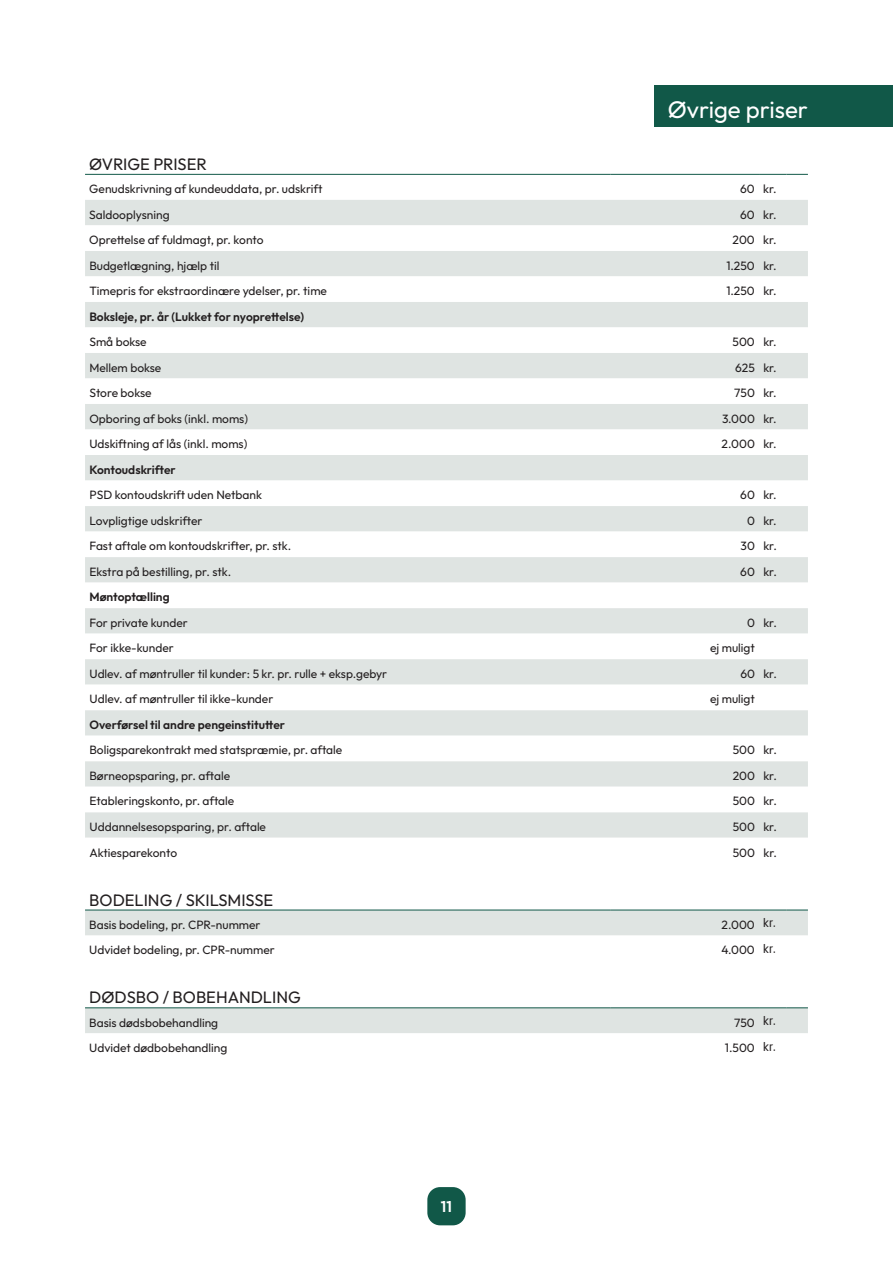
<style>
.page{position:relative;width:893px;height:1263px;background:#fff}
.page>*{position:absolute;margin:0;border:0;box-sizing:border-box;transform-origin:0 0}
.t1{font:24px "Outfit";color:#fff}
.t2{font:16.5px "Outfit";color:#231f20}
.t3{font:600 15px "Outfit";color:#fff}
.t4{font:12px "Outfit";color:#231f20}
.t5{font:600 12px "Outfit";color:#231f20}
.s1{font-family:"Neo Sans Std"}
</style>
<div class="page">
<div style="left:427px;top:1187px;width:39px;height:38px;background:#115848;border-radius:13px"></div>
<div style="left:655px;top:85px;width:238px;height:41px;background:#115848"></div>
<svg style="left:85px;top:910px;width:723px;height:26px;background:#dbe1df"></svg>
<svg style="left:85px;top:1007px;width:723px;height:26px;background:#d7dedc"></svg>
<div style="left:85px;top:200px;width:723px;height:25px;background:#dfe4e2"></div>
<svg style="left:85px;top:251px;width:723px;height:587px;fill:#e1e6e4"></svg>
<hr style="left:85px;top:174px;width:525px;height:1px;background:#115848">
<hr style="left:610px;top:174px;width:149px;height:1px;background:#115848">
<svg style="left:759px;top:174px;width:49px;height:1px"></svg>
<h1 class="t1" style="left:668px;top:94px;width:142px">Øvrige priser</h1>
<h2 class="t2" style="left:89px;top:154px;width:119px">ØVRIGE PRISER</h2>
<p class="t4" style="left:89px;top:181px;width:235px">Genudskrivning af kundeuddata, pr. udskrift</p>
<p class="t4" style="left:740px;top:181px;width:38px">60 kr.</p>
<p class="t4" style="left:89px;top:207px;width:82px">Saldooplysning</p>
<p class="t4" style="left:740px;top:207px;width:38px">60 kr.</p>
<p class="t4" style="left:89px;top:232px;width:176px">Oprettelse af fuldmagt, pr. konto</p>
<p class="t4" style="left:733px;top:232px;width:46px">200 kr.</p>
<p class="t4" style="left:89px;top:258px;width:132px">Budgetlægning, hjælp til</p>
<p class="t4" style="left:726px;top:258px;width:52px">1.250 kr.</p>
<p class="t4" style="left:89px;top:283px;width:239px">Timepris for ekstraordinære ydelser, pr. time</p>
<p class="t4" style="left:726px;top:283px;width:52px">1.250 kr.</p>
<p class="t5" style="left:89px;top:309px;width:216px">Boksleje, pr. år (Lukket for nyoprettelse)</p>
<p class="t4" style="left:89px;top:334px;width:59px">Små bokse</p>
<p class="t4" style="left:733px;top:334px;width:46px">500 kr.</p>
<p class="t4" style="left:89px;top:360px;width:73px">Mellem bokse</p>
<p class="t4" style="left:735px;top:360px;width:43px">625 kr.</p>
<p class="t4" style="left:89px;top:385px;width:64px">Store bokse</p>
<p class="t4" style="left:734px;top:385px;width:44px">750 kr.</p>
<p class="t4" style="left:89px;top:411px;width:160px">Opboring af boks (inkl. moms)</p>
<p class="t4" style="left:722px;top:411px;width:56px">3.000 kr.</p>
<p class="t4" style="left:89px;top:436px;width:159px">Udskiftning af lås (inkl. moms)</p>
<p class="t4" style="left:722px;top:436px;width:57px">2.000 kr.</p>
<p class="t5" style="left:89px;top:462px;width:88px">Kontoudskrifter</p>
<p class="t4" style="left:89px;top:487px;width:174px">PSD kontoudskrift uden Netbank</p>
<p class="t4" style="left:740px;top:487px;width:38px">60 kr.</p>
<p class="t4" style="left:89px;top:513px;width:115px">Lovpligtige udskrifter</p>
<p class="t4" style="left:747px;top:513px;width:31px">0 kr.</p>
<p class="t4" style="left:89px;top:538px;width:203px">Fast aftale om kontoudskrifter, pr. stk.</p>
<p class="t4" style="left:741px;top:538px;width:38px">30 kr.</p>
<p class="t4" style="left:89px;top:564px;width:143px">Ekstra på bestilling, pr. stk.</p>
<p class="t4" style="left:740px;top:564px;width:38px">60 kr.</p>
<p class="t5" style="left:89px;top:589px;width:82px">Møntoptælling</p>
<p class="t4" style="left:89px;top:615px;width:100px">For private kunder</p>
<p class="t4" style="left:747px;top:615px;width:31px">0 kr.</p>
<p class="t4" style="left:89px;top:640px;width:86px">For ikke-kunder</p>
<p class="t4" style="left:710px;top:640px;width:46px">ej muligt</p>
<p class="t4" style="left:89px;top:666px;width:299px">Udlev. af møntruller til kunder: 5 kr. pr. rulle + eksp.gebyr</p>
<p class="t4" style="left:740px;top:666px;width:38px">60 kr.</p>
<p class="t4" style="left:89px;top:691px;width:185px">Udlev. af møntruller til ikke-kunder</p>
<p class="t4" style="left:710px;top:691px;width:46px">ej muligt</p>
<p class="t5" style="left:89px;top:717px;width:197px">Overførsel til andre pengeinstitutter</p>
<p class="t4" style="left:89px;top:742px;width:254px">Boligsparekontrakt med statspræmie, pr. aftale</p>
<p class="t4" style="left:733px;top:742px;width:46px">500 kr.</p>
<p class="t4" style="left:89px;top:768px;width:142px">Børneopsparing, pr. aftale</p>
<p class="t4" style="left:733px;top:768px;width:46px">200 kr.</p>
<p class="t4" style="left:90px;top:794px;width:146px">Etableringskonto, pr. aftale</p>
<p class="t4" style="left:733px;top:794px;width:46px">500 kr.</p>
<p class="t4" style="left:90px;top:819px;width:178px">Uddannelsesopsparing, pr. aftale</p>
<p class="t4" style="left:733px;top:819px;width:46px">500 kr.</p>
<p class="t4" style="left:90px;top:845px;width:89px">Aktiesparekonto</p>
<p class="t4" style="left:733px;top:845px;width:46px">500 kr.</p>
<h2 class="t2" style="left:89px;top:889px;width:185px">BODELING / SKILSMISSE</h2>
<p class="t4" style="left:89px;top:917px;width:173px">Basis bodeling, pr. CPR-nummer</p>
<p class="t4" style="left:721px;top:917px;width:56px">2.000 <span class="s1">kr.</span></p>
<p class="t4" style="left:89px;top:942px;width:187px">Udvidet bodeling, pr. CPR-nummer</p>
<p class="t4" style="left:721px;top:942px;width:56px">4.000 <span class="s1">kr.</span></p>
<h2 class="t2" style="left:89px;top:987px;width:213px">DØDSBO / BOBEHANDLING</h2>
<p class="t4" style="left:89px;top:1015px;width:130px">Basis dødsbobehandling</p>
<p class="t4" style="left:734px;top:1015px;width:43px">750 <span class="s1">kr.</span></p>
<p class="t4" style="left:89px;top:1040px;width:140px">Udvidet dødbobehandling</p>
<p class="t4" style="left:725px;top:1040px;width:52px">1.500 <span class="s1">kr.</span></p>
<p class="t3" style="left:441px;top:1197px;width:13px">11</p>
</div>
